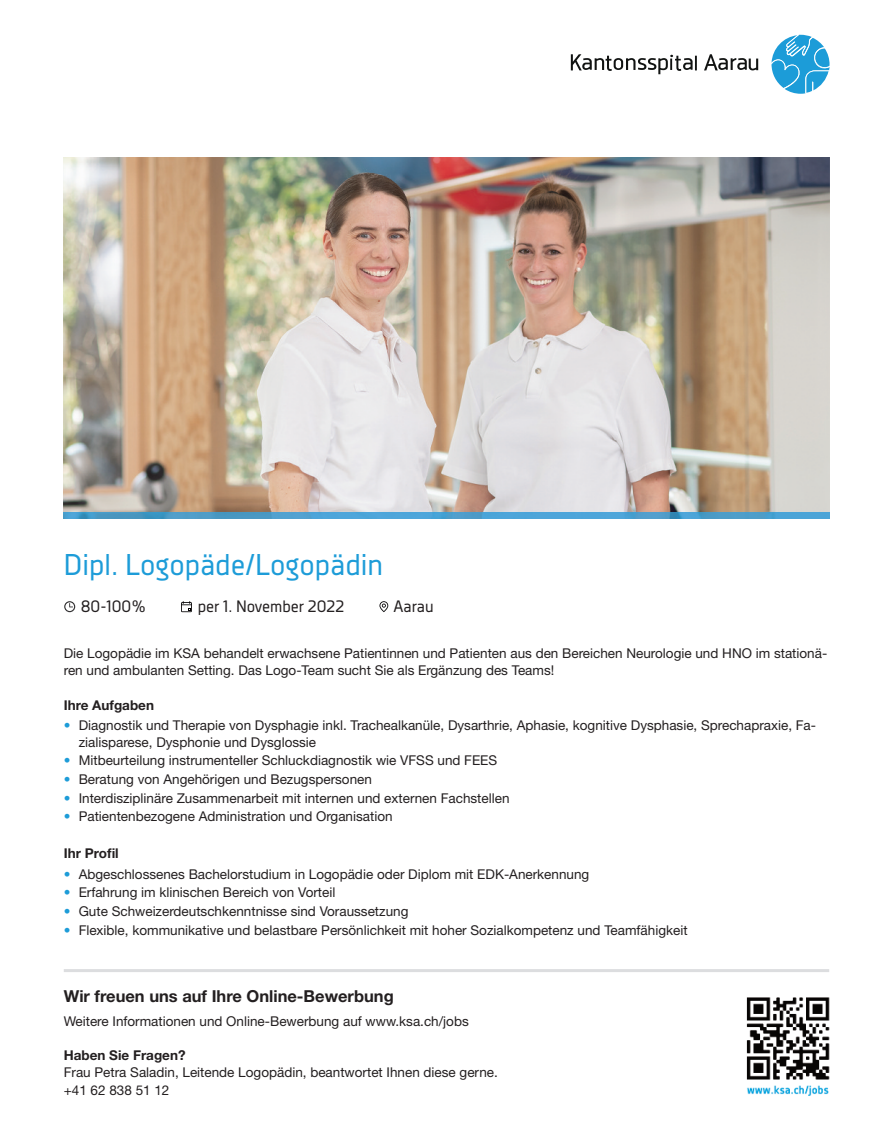
<style>
.page{position:relative;width:893px;height:1130px;background:#fff}
.page>*{position:absolute;margin:0;border:0;box-sizing:border-box;transform-origin:0 0}
.t1{font:30px "Decima Nova";color:#1d9cd8}
.t2{font:700 16.5px "Helvetica Neue LT Com";color:#231f20}
.t3{font:16.5px "Decima Nova";color:#231f20}
.t4{font:13.5px/17.2px "Helvetica Neue LT Com";color:#231f20}
.t5{font:700 13.5px "Helvetica Neue LT Com";color:#231f20}
.s1{color:#1d9cd8}
</style>
<div class="page">
<img style="left:64px;top:157px;width:765px;height:355px">
<svg style="left:771px;top:35px;width:59px;height:59px"></svg>
<svg style="left:571px;top:54px;width:187px;height:20px"></svg>
<img style="left:64px;top:512px;width:765px;height:7px">
<svg style="left:64px;top:601px;width:11px;height:11px"></svg>
<svg style="left:181px;top:601px;width:11px;height:11px"></svg>
<svg style="left:379px;top:601px;width:9px;height:11px"></svg>
<hr style="left:64px;top:969px;width:765px;height:3px;background:#dcdddf">
<img style="left:746px;top:997px;width:84px;height:99px">
<h1 class="t1" style="left:64px;top:554px;width:321px">Dipl. Logopäde/Logopädin</h1>
<p class="t3" style="left:81px;top:601px;width:67px">80-100%</p>
<p class="t3" style="left:198px;top:601px;width:148px">per 1. November 2022</p>
<p class="t3" style="left:393px;top:601px;width:42px">Aarau</p>
<p class="t4" style="left:64px;top:644px;width:765px">Die Logopädie im KSA behandelt erwachsene Patientinnen und Patienten aus den Bereichen Neurologie und HNO im stationä&shy;ren und ambulanten Setting. Das Logo-Team sucht Sie als Ergänzung des Teams!</p>
<p class="t5" style="left:64px;top:696px;width:92px">Ihre Aufgaben</p>
<p class="t4" style="left:79px;top:717px;width:739px;line-height:16.5px;text-indent:-15px"><span class="s1">•</span> Diagnostik und Therapie von Dysphagie inkl. Trachealkanüle, Dysarthrie, Aphasie, kognitive Dysphasie, Sprechapraxie, Fa&shy;zialisparese, Dysphonie und Dysglossie</p>
<p class="t4" style="left:64px;top:752px;width:435px"><span class="s1">•</span> Mitbeurteilung instrumenteller Schluckdiagnostik wie VFSS und FEES</p>
<p class="t4" style="left:64px;top:770px;width:310px"><span class="s1">•</span> Beratung von Angehörigen und Bezugspersonen</p>
<p class="t4" style="left:64px;top:789px;width:447px"><span class="s1">•</span> Interdisziplinäre Zusammenarbeit mit internen und externen Fachstellen</p>
<p class="t4" style="left:64px;top:807px;width:330px"><span class="s1">•</span> Patientenbezogene Administration und Organisation</p>
<p class="t5" style="left:64px;top:844px;width:56px">Ihr Profil</p>
<p class="t4" style="left:64px;top:865px;width:527px"><span class="s1">•</span> Abgeschlossenes Bachelorstudium in Logopädie oder Diplom mit EDK-Anerkennung</p>
<p class="t4" style="left:64px;top:883px;width:273px"><span class="s1">•</span> Erfahrung im klinischen Bereich von Vorteil</p>
<p class="t4" style="left:64px;top:902px;width:346px"><span class="s1">•</span> Gute Schweizerdeutschkenntnisse sind Voraussetzung</p>
<p class="t4" style="left:64px;top:921px;width:625px"><span class="s1">•</span> Flexible, kommunikative und belastbare Persönlichkeit mit hoher Sozialkompetenz und Teamfähigkeit</p>
<p class="t2" style="left:64px;top:986px;width:331px">Wir freuen uns auf Ihre Online-Bewerbung</p>
<p class="t4" style="left:64px;top:1012px;width:407px">Weitere Informationen und Online-Bewerbung auf www.ksa.ch/jobs</p>
<p class="t5" style="left:64px;top:1047px;width:123px">Haben Sie Fragen?</p>
<p class="t4" style="left:64px;top:1063px;width:436px">Frau Petra Saladin, Leitende Logopädin, beantwortet Ihnen diese gerne. +41 62 838 51 12</p>
</div>
